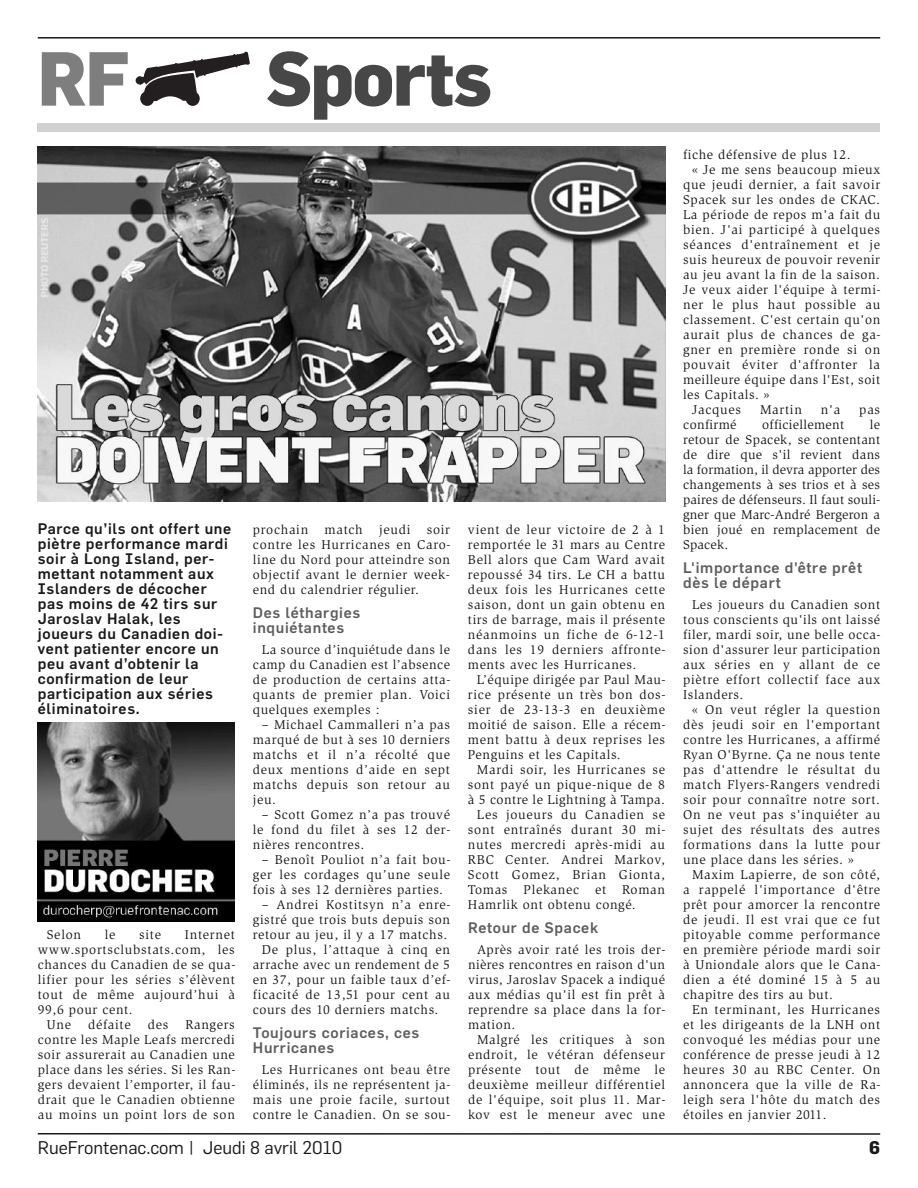
<style>
.page{position:relative;width:918px;height:1188px;background:#fff}
.page>*{position:absolute;margin:0;border:0;box-sizing:border-box;transform-origin:0 0}
.t1{font:800 75px "Flama";letter-spacing:-.02em;color:#474747;scale:.95 1}
.t2{font:800 75px "Flama";color:#7e7e7e;scale:.95 1}
.t3{font:18px "Flama";color:#191919}
.t4{font:700 18px "Flama";color:#191919}
.t5{font:500 15px/15px "Flama";letter-spacing:.045em;color:#191919}
.t6{font:500 15px/15px "Flama";letter-spacing:.045em;color:#5e5e5e}
.t7{font:13.2px/15px "Slimbach Std";letter-spacing:.05em;color:#191919;text-align:justify}
.t8{font:13.2px "Slimbach Std";letter-spacing:.025em;color:#191919}
</style>
<div class="page">
<hr style="left:38px;top:1133px;width:842px;height:2px;background:#191919">
<img style="left:38px;top:146px;width:627px;height:356px">
<div style="left:186px;top:91px;width:14px;height:15px;background:#231f20;border-radius:50%"></div>
<div style="left:140px;top:91px;width:14px;height:15px;background:#231f20;border-radius:50%"></div>
<svg style="left:136px;top:52px;width:114px;height:49px"></svg>
<hr style="left:38px;top:37px;width:842px;height:2px;background:#191919">
<div style="left:38px;top:123px;width:842px;height:9px;background:#d1d1d1"></div>
<img style="left:38px;top:723px;width:197px;height:199px">
<h1 class="t2" style="left:38px;top:44px;width:98px">RF</h1>
<h1 class="t1" style="left:266px;top:44px;width:239px">Sports</h1>
<p class="t5" style="left:38px;top:522px;width:195px">Parce qu’ils ont offert une piètre performance mardi soir à Long Island, per&shy;mettant notamment aux<br>Islanders de décocher pas moins de 42 tirs sur<br>Jaroslav Halak, les joueurs du Canadien doi&shy;vent patienter encore un peu avant d’obtenir la confirmation de leur participation aux séries éliminatoires.</p>
<p class="t7" style="left:47px;top:928px;width:36px">Selon</p>
<p class="t7" style="left:105px;top:928px;width:12px">le</p>
<p class="t7" style="left:139px;top:928px;width:23px">site</p>
<p class="t7" style="left:185px;top:928px;width:51px">Internet</p>
<p class="t7" style="left:38px;top:943px;width:199px">www.sportsclubstats.com, les</p>
<p class="t7" style="left:38px;top:958px;width:199px">chances du Canadien de se qua-</p>
<p class="t7" style="left:38px;top:973px;width:199px">lifier pour les séries s’élèvent</p>
<p class="t7" style="left:38px;top:988px;width:199px">tout de même aujourd’hui à</p>
<p class="t7" style="left:38px;top:1003px;width:96px">99,6 pour cent.</p>
<p class="t7" style="left:47px;top:1018px;width:26px">Une</p>
<p class="t7" style="left:88px;top:1018px;width:44px">défaite</p>
<p class="t7" style="left:148px;top:1018px;width:22px">des</p>
<p class="t7" style="left:38px;top:1018px;width:199px;text-indent:148px">Rangers contre les Maple Leafs mercredi soir assurerait au Canadien une place dans les séries. Si les Ran&shy;gers devaient l’emporter, il fau&shy;drait que le Canadien obtienne au moins un point lors de son</p>
<p class="t7" style="left:253px;top:523px;width:199px">prochain match jeudi soir contre les Hurricanes en Caro&shy;line du Nord pour atteindre son objectif avant le dernier week&shy;end du calendrier régulier.</p>
<p class="t6" style="left:253px;top:606px;width:109px">Des léthargies inquiétantes</p>
<p class="t7" style="left:253px;top:643px;width:199px;text-indent:9px">La source d’inquiétude dans le camp du Canadien est l’absence de production de certains atta&shy;quants de premier plan. Voici quelques exemples :</p>
<p class="t7" style="left:253px;top:718px;width:199px;text-indent:9px">– Michael Cammalleri n’a pas marqué de but à ses 10 derniers matchs et il n’a récolté que deux mentions d’aide en sept matchs depuis son retour au jeu.</p>
<p class="t7" style="left:253px;top:808px;width:199px;text-indent:9px">– Scott Gomez n’a pas trouvé le fond du filet à ses 12 der&shy;nières rencontres.</p>
<p class="t7" style="left:253px;top:853px;width:199px;text-indent:9px">– Benoît Pouliot n’a fait bou&shy;ger les cordages qu’une seule fois à ses 12 dernières parties.</p>
<p class="t7" style="left:262px;top:898px;width:190px">– Andrei Kostitsyn n’a enre-</p>
<p class="t7" style="left:253px;top:913px;width:199px">gistré que trois buts depuis son</p>
<p class="t7" style="left:253px;top:928px;width:196px">retour au jeu, il y a 17 matchs.</p>
<p class="t7" style="left:262px;top:943px;width:190px">De plus, l’attaque à cinq en</p>
<p class="t7" style="left:253px;top:958px;width:199px">arrache avec un rendement de 5</p>
<p class="t7" style="left:253px;top:973px;width:199px">en 37, pour un faible taux d’ef-</p>
<p class="t7" style="left:253px;top:988px;width:199px">ficacité de 13,51 pour cent au</p>
<p class="t7" style="left:253px;top:1003px;width:187px">cours des 10 derniers matchs.</p>
<p class="t6" style="left:253px;top:1026px;width:168px">Toujours coriaces, ces<br>Hurricanes</p>
<p class="t7" style="left:253px;top:1063px;width:199px;text-indent:9px">Les Hurricanes ont beau être éliminés, ils ne représentent ja&shy;mais une proie facile, surtout contre le Canadien. On se sou-</p>
<p class="t7" style="left:468px;top:523px;width:199px">vient de leur victoire de 2 à 1 remportée le 31 mars au Centre Bell alors que Cam Ward avait repoussé 34 tirs. Le CH a battu deux fois les Hurricanes cette saison, dont un gain obtenu en tirs de barrage, mais il présente néanmoins un fiche de 6-12-1 dans les 19 derniers affronte&shy;ments avec les Hurricanes.</p>
<p class="t7" style="left:468px;top:673px;width:199px;text-indent:9px">L’équipe dirigée par Paul Mau&shy;rice présente un très bon dos&shy;sier de 23-13-3 en deuxième moitié de saison. Elle a récem&shy;ment battu à deux reprises les Penguins et les Capitals.</p>
<p class="t7" style="left:477px;top:763px;width:190px">Mardi soir, les Hurricanes se</p>
<p class="t7" style="left:468px;top:778px;width:199px">sont payé un pique-nique de 8</p>
<p class="t7" style="left:468px;top:793px;width:199px">à 5 contre le Lightning à Tampa.</p>
<p class="t7" style="left:477px;top:808px;width:190px">Les joueurs du Canadien se</p>
<p class="t7" style="left:468px;top:823px;width:199px">sont entraînés durant 30 mi-</p>
<p class="t7" style="left:468px;top:838px;width:199px">nutes mercredi après-midi au</p>
<p class="t7" style="left:468px;top:853px;width:199px">RBC Center. Andrei Markov,</p>
<p class="t7" style="left:468px;top:868px;width:199px">Scott Gomez, Brian Gionta,</p>
<p class="t7" style="left:468px;top:883px;width:199px">Tomas Plekanec et Roman</p>
<p class="t7" style="left:468px;top:898px;width:169px">Hamrlik ont obtenu congé.</p>
<p class="t6" style="left:468px;top:921px;width:132px">Retour de Spacek</p>
<p class="t7" style="left:468px;top:943px;width:199px;text-indent:9px">Après avoir raté les trois der&shy;nières rencontres en raison d'un virus, Jaroslav Spacek a indiqué aux médias qu'il est fin prêt à reprendre sa place dans la for&shy;mation.</p>
<p class="t7" style="left:468px;top:1033px;width:199px;text-indent:9px">Malgré les critiques à son endroit, le vétéran défenseur présente tout de même le deuxième meilleur différentiel de l'équipe, soit plus 11. Mar&shy;kov est le meneur avec une</p>
<p class="t7" style="left:683px;top:148px;width:169px">fiche défensive de plus 12.</p>
<p class="t7" style="left:692px;top:163px;width:190px">« Je me sens beaucoup mieux</p>
<p class="t7" style="left:683px;top:178px;width:199px">que jeudi dernier, a fait savoir</p>
<p class="t7" style="left:683px;top:193px;width:199px">Spacek sur les ondes de CKAC.</p>
<p class="t7" style="left:683px;top:208px;width:199px">La période de repos m'a fait du</p>
<p class="t7" style="left:683px;top:223px;width:199px">bien. J'ai participé à quelques</p>
<p class="t7" style="left:683px;top:238px;width:199px">séances d'entraînement et je</p>
<p class="t7" style="left:683px;top:253px;width:199px">suis heureux de pouvoir revenir</p>
<p class="t7" style="left:683px;top:268px;width:199px">au jeu avant la fin de la saison.</p>
<p class="t7" style="left:683px;top:283px;width:199px">Je veux aider l'équipe à termi-</p>
<p class="t7" style="left:683px;top:298px;width:199px">ner le plus haut possible au</p>
<p class="t7" style="left:683px;top:313px;width:199px">classement. C'est certain qu'on</p>
<p class="t7" style="left:683px;top:328px;width:199px">aurait plus de chances de ga-</p>
<p class="t7" style="left:683px;top:343px;width:199px">gner en première ronde si on</p>
<p class="t7" style="left:683px;top:358px;width:199px">pouvait éviter d'affronter la</p>
<p class="t7" style="left:683px;top:373px;width:199px">meilleure équipe dans l'Est, soit</p>
<p class="t7" style="left:683px;top:388px;width:88px">les Capitals. »</p>
<p class="t7" style="left:692px;top:403px;width:51px">Jacques</p>
<p class="t7" style="left:760px;top:403px;width:43px">Martin</p>
<p class="t7" style="left:821px;top:403px;width:21px">n'a</p>
<p class="t7" style="left:859px;top:403px;width:22px">pas</p>
<p class="t8" style="left:683px;top:419px;width:55px">confirmé</p>
<p class="t8" style="left:762px;top:419px;width:83px">officiellement</p>
<p class="t7" style="left:683px;top:418px;width:199px;text-indent:187px">le retour de Spacek, se contentant de dire que s'il revient dans la formation, il devra apporter des changements à ses trios et à ses paires de défenseurs. Il faut souli&shy;gner que Marc-André Bergeron a bien joué en remplacement de Spacek.</p>
<p class="t6" style="left:683px;top:561px;width:180px">L'importance d'être prêt dès le départ</p>
<p class="t7" style="left:683px;top:598px;width:199px;text-indent:9px">Les joueurs du Canadien sont tous conscients qu'ils ont laissé filer, mardi soir, une belle occa&shy;sion d'assurer leur participation aux séries en y allant de ce piètre effort collectif face aux Islanders.</p>
<p class="t7" style="left:683px;top:703px;width:199px;text-indent:9px">« On veut régler la question dès jeudi soir en l'emportant contre les Hurricanes, a affirmé Ryan O'Byrne. Ça ne nous tente pas d'attendre le résultat du match Flyers-Rangers vendredi soir pour connaître notre sort.<br>On ne veut pas s'inquiéter au sujet des résultats des autres formations dans la lutte pour une place dans les séries. »</p>
<p class="t7" style="left:683px;top:868px;width:199px;text-indent:9px">Maxim Lapierre, de son côté, a rappelé l'importance d'être prêt pour amorcer la rencontre de jeudi. Il est vrai que ce fut pitoyable comme performance en première période mardi soir à Uniondale alors que le Cana&shy;dien a été dominé 15 à 5 au chapitre des tirs au but.</p>
<p class="t7" style="left:683px;top:1003px;width:199px;text-indent:9px">En terminant, les Hurricanes et les dirigeants de la LNH ont convoqué les médias pour une conférence de presse jeudi à 12 heures 30 au RBC Center. On annoncera que la ville de Ra&shy;leigh sera l'hôte du match des étoiles en janvier 2011.</p>
<h2 class="t3" style="left:38px;top:1139px;width:306px">RueFrontenac.com | Jeudi 8 avril 2010</h2>
<h2 class="t4" style="left:869px;top:1140px;width:12px">6</h2>
</div>
